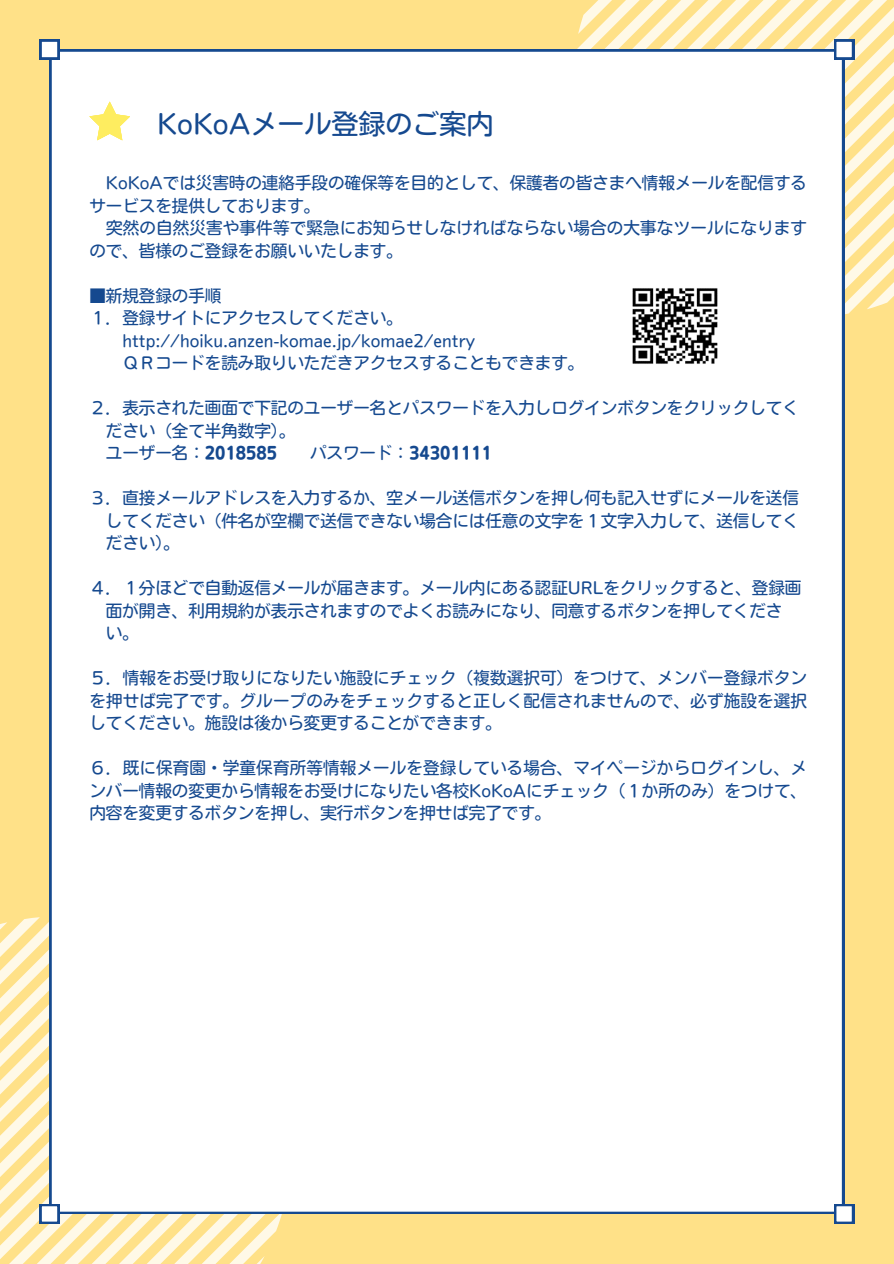
<style>
.page{position:relative;width:894px;height:1264px;background:#fff}
.page>*{position:absolute;margin:0;border:0;box-sizing:border-box;transform-origin:0 0}
.t1{font:27px "Nud Motoya Maru Std W3";color:#15498f}
.t2{font:16.5px/22.5px "Nud Motoya Maru Std W3";color:#15498f}
.t3{font:16.5px "Nud Motoya Maru Std W6";color:#15498f}
.s1{font-family:"Nud Motoya Maru Std W3"}
</style>
<div class="page">
<div style="left:0;top:0;width:893px;height:1263px;background:#ffe188"></div>
<svg style="left:577px;top:0;width:316px;height:318px"></svg>
<svg style="left:0;top:917px;width:291px;height:346px"></svg>
<div style="left:49px;top:50px;width:794px;height:1163px;background:#fff"></div>
<svg style="left:40px;top:40px;width:19px;height:19px"></svg>
<svg style="left:40px;top:1203px;width:19px;height:20px"></svg>
<svg style="left:834px;top:40px;width:19px;height:19px"></svg>
<svg style="left:834px;top:1203px;width:19px;height:20px"></svg>
<img style="left:621px;top:278px;width:107px;height:96px">
<svg style="left:89px;top:102px;width:41px;height:38px"></svg>
<p class="t1" style="left:157px;top:110px;width:338px">KoKoAメール登録のご案内</p>
<p class="t2" style="left:89px;top:172px;width:719px;text-indent:17px">KoKoAでは災害時の連絡手段の確保等を目的として、保護者の皆さまへ情報メールを配信するサービスを提供しております。</p>
<p class="t2" style="left:89px;top:217px;width:719px;text-indent:17px">突然の自然災害や事件等で緊急にお知らせしなければならない場合の大事なツールになりますので、皆様のご登録をお願いいたします。</p>
<h1 class="t2" style="left:89px;top:284px;width:133px">■新規登録の手順</h1>
<p class="t2" style="left:89px;top:307px;width:315px">１．登録サイトにアクセスしてください。</p>
<p class="t2" style="left:122px;top:329px;width:354px">http://hoiku.anzen-komae.jp/komae2/entry</p>
<p class="t2" style="left:122px;top:352px;width:463px">ＱＲコードを読み取りいただきアクセスすることもできます。</p>
<p class="t2" style="left:89px;top:397px;width:711px">２．表示された画面で下記のユーザー名とパスワードを入力しログインボタンをクリックしてく</p>
<p class="t2" style="left:106px;top:419px;width:191px">ださい（全て半角数字）。</p>
<p class="t3" style="left:106px;top:445px;width:173px"><span class="s1">ユーザー名：</span>2018585</p>
<p class="t3" style="left:310px;top:445px;width:183px"><span class="s1">パスワード：</span>34301111</p>
<p class="t2" style="left:89px;top:487px;width:711px">３．直接メールアドレスを入力するか、空メール送信ボタンを押し何も記入せずにメールを送信</p>
<p class="t2" style="left:106px;top:509px;width:694px">してください（件名が空欄で送信できない場合には任意の文字を１文字入力して、送信してく</p>
<p class="t2" style="left:106px;top:532px;width:76px">ださい）。</p>
<p class="t2" style="left:106px;top:577px;width:697px;text-indent:-17px">４．１分ほどで自動返信メールが届きます。メール内にある認証URLをクリックすると、登録画面が開き、利用規約が表示されますのでよくお読みになり、同意するボタンを押してください。</p>
<p class="t2" style="left:89px;top:667px;width:719px;text-align:justify">５．情報をお受け取りになりたい施設にチェック（複数選択可）をつけて、メンバー登録ボタンを押せば完了です。グループのみをチェックすると正しく配信されませんので、必ず施設を選択してください。施設は後から変更することができます。</p>
<p class="t2" style="left:89px;top:757px;width:719px;text-align:justify">６．既に保育園・学童保育所等情報メールを登録している場合、マイページからログインし、メンバー情報の変更から情報をお受けになりたい各校KoKoAにチェック（１か所のみ）をつけて、内容を変更するボタンを押し、実行ボタンを押せば完了です。</p>
</div>
